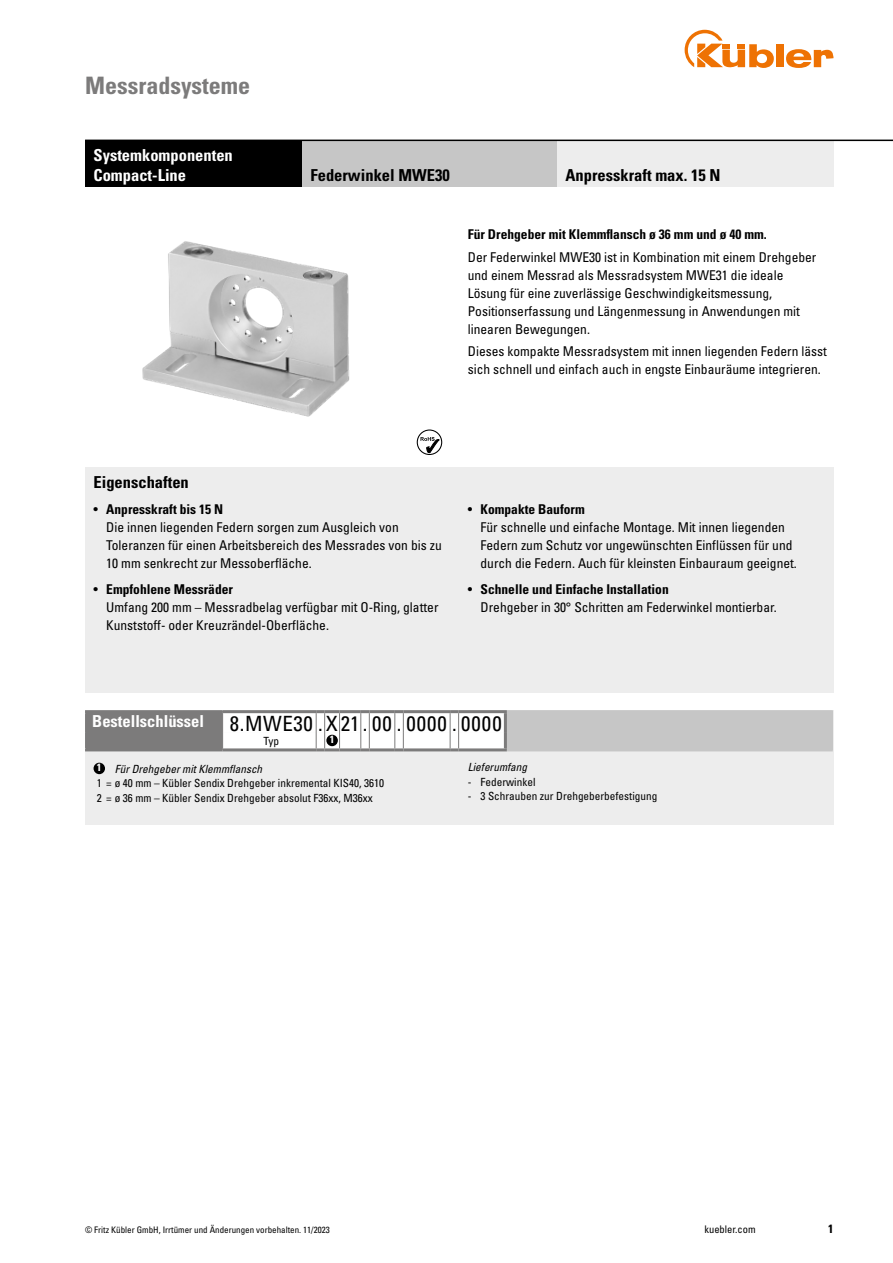
<style>
.page{position:relative;width:893px;height:1263px;background:#fff}
.page>*{position:absolute;margin:0;border:0;box-sizing:border-box;transform-origin:0 0}
.t1{font:700 condensed 24px "Univers LT Std";color:#7c7b7b}
.t2{font:condensed 21px "Univers LT Std";letter-spacing:.05em;color:#000}
.t3{font:700 condensed 16.5px "Univers LT Std";color:#000}
.t4{font:700 condensed 16.5px/19.8px "Univers LT Std";color:#fff}
.t5{font:condensed 13.5px/18px "Univers LT Std";color:#000}
.t6{font:700 condensed 13.5px "Univers LT Std";color:#000}
.t7{font:700 condensed 12px "Univers LT Std";color:#000}
.t8{font:condensed 11.25px/14.2px "Univers LT Std";color:#000}
.t9{font:italic condensed 11.25px "Univers LT Std";color:#000}
.t10{font:condensed 10.5px "Univers LT Std";color:#000}
.t11{font:700 condensed 10.5px "Univers LT Std";color:#fff}
.t12{font:condensed 9px "Univers LT Std";color:#000}
.s1{font-weight:700}
.s2{font-style:italic}
</style>
<div class="page">
<div style="left:776px;top:44px;width:8px;height:23px;background:#ee7203"></div>
<svg style="left:786px;top:49px;width:47px;height:19px"></svg>
<svg style="left:685px;top:30px;width:89px;height:38px"></svg>
<div style="left:85px;top:710px;width:748px;height:115px;background:#ededed"></div>
<svg style="left:417px;top:429px;width:25px;height:26px"></svg>
<img style="left:142px;top:241px;width:208px;height:176px">
<div style="left:85px;top:468px;width:748px;height:225px;background:#ededed"></div>
<div style="left:87px;top:712px;width:136px;height:38px;background:#7c7b7b"></div>
<div style="left:505px;top:712px;width:328px;height:21px;background:#c6c6c6"></div>
<div style="left:505px;top:733px;width:328px;height:17px;background:#c6c6c6"></div>
<hr style="left:85px;top:710px;width:138px;height:3px;background:#7c7b7b">
<hr style="left:85px;top:713px;width:3px;height:20px;background:#7c7b7b">
<hr style="left:85px;top:733px;width:3px;height:15px;background:#7c7b7b">
<hr style="left:459px;top:710px;width:48px;height:3px;background:#7c7b7b">
<hr style="left:507px;top:710px;width:326px;height:3px;background:#c6c6c6">
<hr style="left:85px;top:748px;width:138px;height:3px;background:#7c7b7b">
<hr style="left:504px;top:713px;width:3px;height:20px;background:#7c7b7b">
<hr style="left:504px;top:733px;width:3px;height:15px;background:#7c7b7b">
<hr style="left:459px;top:748px;width:48px;height:3px;background:#7c7b7b">
<hr style="left:507px;top:748px;width:326px;height:3px;background:#c6c6c6">
<svg style="left:222px;top:710px;width:283px;height:41px;background:#e8e8e8"></svg>
<div style="left:326px;top:735px;width:12px;height:11px;background:#000;border-radius:50%"></div>
<div style="left:94px;top:763px;width:11px;height:11px;background:#000;border-radius:50%"></div>
<div style="left:557px;top:140px;width:276px;height:47px;background:#ededed"></div>
<div style="left:302px;top:140px;width:255px;height:47px;background:#c6c6c6"></div>
<div style="left:85px;top:140px;width:217px;height:47px;background:#000"></div>
<hr style="left:85px;top:140px;width:808px;height:1px;background:#000">
<h1 class="t1" style="left:85px;top:71px;width:167px">Messradsysteme</h1>
<p class="t4" style="left:94px;top:145px;width:141px">Systemkomponenten<br>Compact-Line</p>
<p class="t3" style="left:310px;top:165px;width:141px">Federwinkel MWE30</p>
<p class="t3" style="left:566px;top:165px;width:156px">Anpresskraft max. 15 N</p>
<p class="t6" style="left:468px;top:226px;width:301px">Für Drehgeber mit Klemmflansch ø 36 mm und ø 40 mm.</p>
<p class="t5" style="left:468px;top:248px;width:350px">Der Federwinkel MWE30 ist in Kombination mit einem Drehgeber und einem Messrad als Messradsystem MWE31 die ideale Lösung für eine zuverlässige Geschwindigkeitsmessung, Positionserfassung und Längenmessung in Anwendungen mit linearen Bewegungen.</p>
<p class="t5" style="left:468px;top:342px;width:361px">Dieses kompakte Messradsystem mit innen liegenden Federn lässt sich schnell und einfach auch in engste Einbauräume integrieren.</p>
<p class="t3" style="left:94px;top:472px;width:97px">Eigenschaften</p>
<p class="t5" style="left:106px;top:500px;width:337px;text-indent:-13px">• <span class="s1">Anpresskraft bis 15 N<br></span>Die innen liegenden Federn sorgen zum Ausgleich von Toleranzen für einen Arbeitsbereich des Messrades von bis zu 10 mm senkrecht zur Messoberfläche.</p>
<p class="t5" style="left:106px;top:580px;width:334px;text-indent:-13px">• <span class="s1">Empfohlene Messräder<br></span>Umfang 200 mm – Messradbelag verfügbar mit O-Ring, glatter<br>Kunststoff- oder Kreuzrändel-Oberfläche.</p>
<p class="t5" style="left:480px;top:500px;width:318px;text-indent:-13px">• <span class="s1">Kompakte Bauform<br></span>Für schnelle und einfache Montage. Mit innen liegenden Federn zum Schutz vor ungewünschten Einflüssen für und durch die Federn. Auch für kleinsten Einbauraum geeignet.</p>
<p class="t5" style="left:480px;top:580px;width:298px;text-indent:-13px">• <span class="s1">Schnelle und Einfache Installation<br></span>Drehgeber in 30° Schritten am Federwinkel montierbar.</p>
<h2 class="t2" style="left:92px;top:710px;width:411px"><sup>Bestellschlüssel</sup> 8.MWE30 . X21 . 00 . 0000 . 0000</h2>
<p class="t8" style="left:264px;top:733px;width:17px">Typ</p>
<p class="t11" style="left:330px;top:733px;width:6px">1</p>
<p class="t8" style="left:97px;top:762px;width:289px"><sup>1</sup> <span class="s2">Für Drehgeber mit Klemmflansch<br></span>1 = ø 40 mm – Kübler Sendix Drehgeber inkremental KIS40, 3610<br>2 = ø 36 mm – Kübler Sendix Drehgeber absolut F36xx, M36xx</p>
<p class="t9" style="left:468px;top:760px;width:61px">Lieferumfang</p>
<p class="t8" style="left:468px;top:774px;width:69px">- Federwinkel</p>
<p class="t8" style="left:468px;top:789px;width:191px">- 3 Schrauben zur Drehgeberbefestigung</p>
<p class="t12" style="left:85px;top:1224px;width:246px">© Fritz Kübler GmbH, Irrtümer und Änderungen vorbehalten. 11/2023</p>
<p class="t10" style="left:704px;top:1223px;width:53px">kuebler.com</p>
<p class="t7" style="left:828px;top:1221px;width:7px">1</p>
</div>
